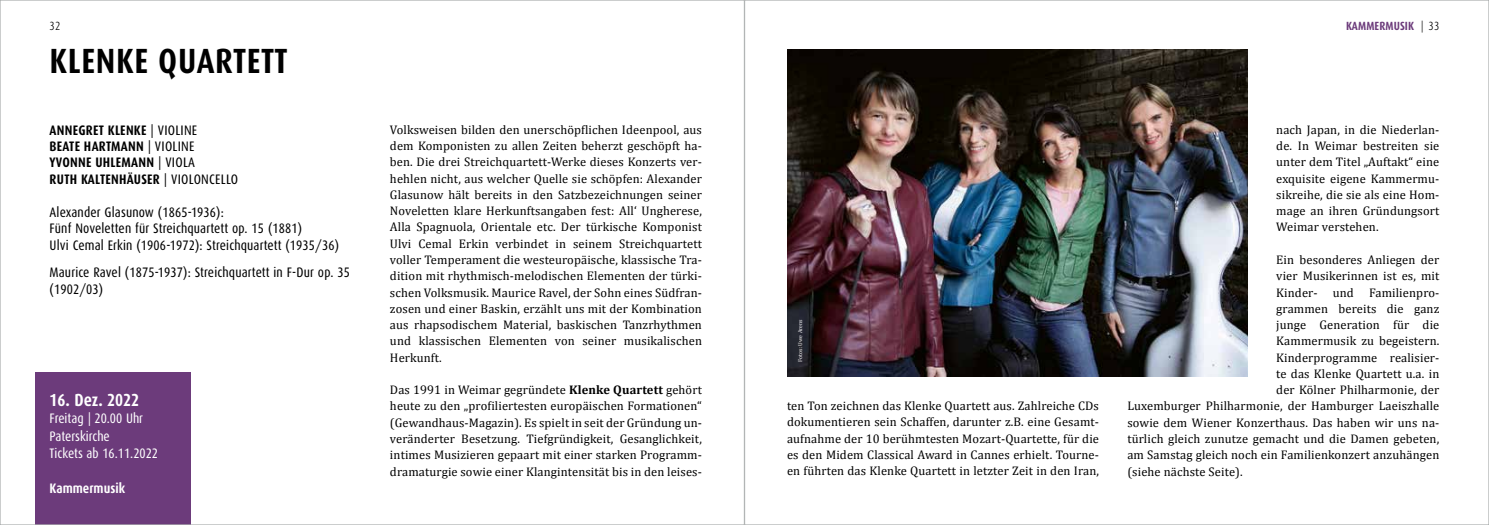
<style>
.page{position:relative;width:1489px;height:525px;background:#fff}
.page>*{position:absolute;margin:0;border:0;box-sizing:border-box;transform-origin:0 0}
.t1{font:700 35px "Dax Condensed";letter-spacing:.02em;color:#000}
.t2{font:700 17.5px "Dax Condensed";color:#fff}
.t3{font:13.75px/16.5px "Dax Condensed";letter-spacing:.01em;color:#000}
.t4{font:700 13.75px/16.4px "Dax Condensed";letter-spacing:.02em;color:#000}
.t5{font:13.75px/17.5px "Dax Condensed";color:#fff}
.t6{font:700 13.75px "Dax Condensed";color:#fff}
.t7{font:12.5px/16.2px "Cambria";letter-spacing:.01em;color:#000;text-align:justify}
.t8{font:700 11.88px "Dax Condensed";letter-spacing:.01em;color:#6c3b7b}
.t9{font:300 11.88px "Dax Condensed";color:#000}
.t10{font:5.62px "Cambria";letter-spacing:.01em;color:#fff}
.s1{font-weight:400}
.s2{font-weight:700}
.s3{font-weight:300;color:#000}
</style>
<div class="page">
<img style="left:787px;top:50px;width:460px;height:326px">
<div style="left:35px;top:372px;width:156px;height:152px;background:#6c3b7b"></div>
<p class="t9" style="left:50px;top:20px;width:12px">32</p>
<h1 class="t1" style="left:50px;top:42px;width:239px">KLENKE QUARTETT</h1>
<p class="t4" style="left:50px;top:122px;width:190px">ANNEGRET KLENKE <span class="s1">| VIOLINE<br></span>BEATE HARTMANN <span class="s1">| VIOLINE<br></span>YVONNE UHLEMANN <span class="s1">| VIOLA<br></span>RUTH KALTENHÄUSER <span class="s1">| VIOLONCELLO</span></p>
<p class="t3" style="left:50px;top:204px;width:291px">Alexander Glasunow (1865-1936):<br>Fünf Noveletten für Streichquartett op. 15 (1881)<br>Ulvi Cemal Erkin (1906-1972): Streichquartett (1935/36)</p>
<p class="t3" style="left:50px;top:264px;width:302px">Maurice Ravel (1875-1937): Streichquartett in F-Dur op. 35 (1902/03)</p>
<h2 class="t2" style="left:50px;top:389px;width:91px">16. Dez. 2022</h2>
<p class="t5" style="left:50px;top:409px;width:110px">Freitag | 20.00 Uhr<br>Paterskirche<br>Tickets ab 16.11.2022</p>
<p class="t6" style="left:50px;top:480px;width:77px">Kammermusik</p>
<p class="t7" style="left:390px;top:121px;width:313px">Volksweisen bilden den unerschöpflichen Ideenpool, aus dem Komponisten zu allen Zeiten beherzt geschöpft ha&shy;ben. Die drei Streichquartett-Werke dieses Konzerts ver&shy;hehlen nicht, aus welcher Quelle sie schöpfen: Alexander Glasunow hält bereits in den Satzbezeichnungen seiner Noveletten klare Herkunftsangaben fest: All‘ Ungherese, Alla Spagnuola, Orientale etc. Der türkische Komponist Ulvi Cemal Erkin verbindet in seinem Streichquartett voller Temperament die westeuropäische, klassische Tra&shy;dition mit rhythmisch-melodischen Elementen der türki&shy;schen Volksmusik. Maurice Ravel, der Sohn eines Südfran&shy;zosen und einer Baskin, erzählt uns mit der Kombination aus rhapsodischem Material, baskischen Tanzrhythmen und klassischen Elementen von seiner musikalischen Herkunft.</p>
<p class="t7" style="left:390px;top:381px;width:313px">Das 1991 in Weimar gegründete <span class="s2">Klenke Quartett</span> gehört heute zu den „profiliertesten europäischen Formationen“ (Gewandhaus-Magazin). Es spielt in seit der Gründung un&shy;veränderter Besetzung. Tiefgründigkeit, Gesanglichkeit, intimes Musizieren gepaart mit einer starken Programm&shy;dramaturgie sowie einer Klangintensität bis in den leises-</p>
<p class="t8" style="left:1345px;top:20px;width:95px">KAMMERMUSIK <span class="s3">| 33</span></p>
<p class="t10" style="left:796px;top:361px;width:44px;rotate:-90deg">Fotos: Uwe Arens</p>
<p class="t7" style="left:787px;top:397px;width:313px">ten Ton zeichnen das Klenke Quartett aus. Zahlreiche CDs dokumentieren sein Schaffen, darunter z.B. eine Gesamt&shy;aufnahme der 10 berühmtesten Mozart-Quartette, für die es den Midem Classical Award in Cannes erhielt. Tourne&shy;en führten das Klenke Quartett in letzter Zeit in den Iran,</p>
<p class="t7" style="left:1276px;top:121px;width:165px">nach Japan, in die Niederlan&shy;de. In Weimar bestreiten sie unter dem Titel „Auftakt“ eine exquisite eigene Kammermu&shy;sikreihe, die sie als eine Hom&shy;mage an ihren Gründungsort Weimar verstehen.</p>
<p class="t7" style="left:1276px;top:251px;width:165px">Ein besonderes Anliegen der</p>
<p class="t7" style="left:1276px;top:268px;width:165px">vier Musikerinnen ist es, mit</p>
<p class="t7" style="left:1276px;top:284px;width:164px">Kinder- und Familienpro-</p>
<p class="t7" style="left:1276px;top:300px;width:164px">grammen bereits die ganz</p>
<p class="t7" style="left:1276px;top:316px;width:165px">junge Generation für die</p>
<p class="t7" style="left:1276px;top:333px;width:164px">Kammermusik zu begeistern.</p>
<p class="t7" style="left:1276px;top:349px;width:165px">Kinderprogramme realisier-</p>
<p class="t7" style="left:1276px;top:365px;width:164px">te das Klenke Quartett u.a. in</p>
<p class="t7" style="left:1276px;top:381px;width:165px">der Kölner Philharmonie, der</p>
<p class="t7" style="left:1127px;top:398px;width:313px">Luxemburger Philharmonie, der Hamburger Laeiszhalle</p>
<p class="t7" style="left:1127px;top:414px;width:313px">sowie dem Wiener Konzerthaus. Das haben wir uns na-</p>
<p class="t7" style="left:1127px;top:430px;width:313px">türlich gleich zunutze gemacht und die Damen gebeten,</p>
<p class="t7" style="left:1127px;top:446px;width:313px">am Samstag gleich noch ein Familienkonzert anzuhängen</p>
<p class="t7" style="left:1127px;top:463px;width:117px">(siehe nächste Seite).</p>
</div>
